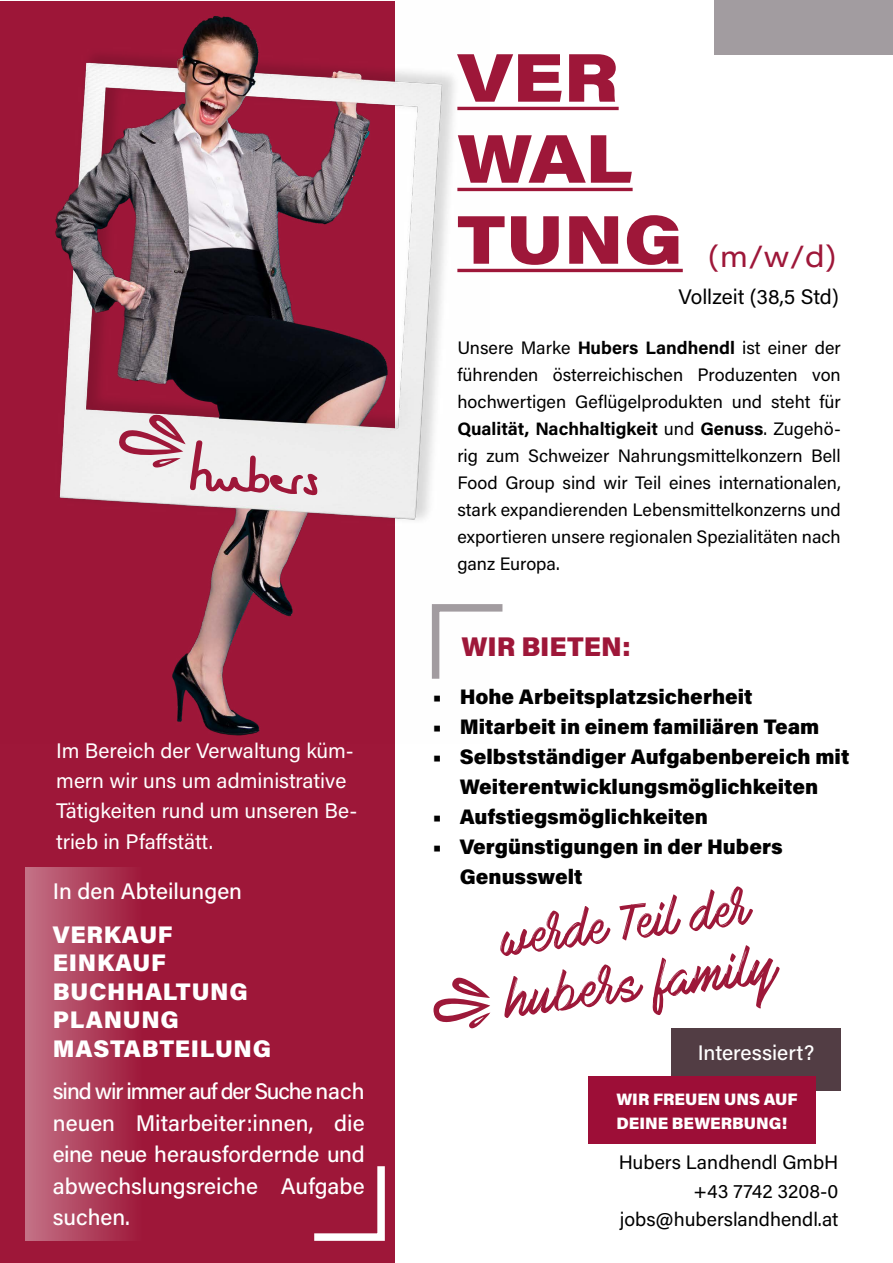
<style>
.page{position:relative;width:893px;height:1263px;background:#fff}
.page>*{position:absolute;margin:0;border:0;box-sizing:border-box;transform-origin:0 0}
.t1{font:67.5px/81px "Acumin Variable Concept";color:#9e1739}
.t2{font:30px "Acumin Variable Concept";color:#9e1739}
.t3{font:900 27px "Acumin Pro";color:#9e1739}
.t4{font:900 24px/28.5px "Acumin Pro";letter-spacing:.03em;color:#fff}
.t5{font:500 22.5px/31.5px "Acumin Pro";color:#fff;text-align:justify}
.t6{font:900 21px/30px "Acumin Pro";color:#000;text-align:center}
.t7{font:21px/30px "Acumin Pro";color:#fff}
.t8{font:21px "Acumin Pro";color:#000}
.t9{font:500 21px "Acumin Pro";color:#fff}
.t10{font:19.5px/28.5px "Acumin Pro";color:#000;text-align:right}
.t11{font:18px/27px "Acumin Pro";color:#000;text-align:justify}
.t12{font:900 16.5px/24px "Acumin Pro";color:#fff}
.s1{font-weight:700}
</style>
<div class="page">
<div style="left:0;top:1px;width:395px;height:1262px;background:#9e1739"></div>
<img style="left:55px;top:16px;width:435px;height:720px">
<div style="left:25px;top:867px;width:118px;height:374px;background:linear-gradient(to right,#c47287,#9e183a)"></div>
<hr style="left:457px;top:107px;width:162px;height:3px;background:#9e1739">
<hr style="left:457px;top:188px;width:176px;height:3px;background:#9e1739">
<hr style="left:457px;top:269px;width:226px;height:3px;background:#9e1739">
<svg style="left:117px;top:414px;width:201px;height:82px"></svg>
<svg style="left:428px;top:600px;width:75px;height:86px"></svg>
<div style="left:714px;top:0;width:179px;height:54px;background:#a29ca0"></div>
<svg style="left:314px;top:1166px;width:71px;height:75px"></svg>
<svg style="left:433px;top:886px;width:347px;height:143px"></svg>
<div style="left:671px;top:1028px;width:170px;height:63px;background:#523d44"></div>
<div style="left:588px;top:1077px;width:228px;height:67px;background:#9d0e37"></div>
<p class="t7" style="left:56px;top:735px;width:303px">Im Bereich der Verwaltung küm&shy;mern wir uns um administrative<br>Tätigkeiten rund um unseren Be&shy;trieb in Pfaffstätt.</p>
<p class="t5" style="left:53px;top:874px;width:191px">In den Abteilungen</p>
<h3 class="t4" style="left:53px;top:919px;width:220px">VERKAUF<br>EINKAUF<br>BUCHHALTUNG<br>PLANUNG<br>MASTABTEILUNG</h3>
<p class="t5" style="left:53px;top:1075px;width:313px">sind wir immer auf der Suche nach neuen Mitarbeiter:innen, die eine neue herausfordernde und abwechslungsreiche Aufgabe suchen.</p>
<h1 class="t1" style="left:457px;top:35px;width:227px">VER<br>WAL<br>TUNG</h1>
<h2 class="t2" style="left:708px;top:236px;width:129px">(m/w/d)</h2>
<p class="t8" style="left:678px;top:282px;width:162px">Vollzeit (38,5 Std)</p>
<p class="t11" style="left:457px;top:334px;width:385px">Unsere Marke <span class="s1">Hubers Landhendl</span> ist einer der führenden österreichischen Produzenten von hochwertigen Geflügelprodukten und steht für <span class="s1">Qualität, Nachhaltigkeit</span> und <span class="s1">Genuss</span>. Zugehö&shy;rig zum Schweizer Nahrungsmittelkonzern Bell Food Group sind wir Teil eines internationalen, stark expandierenden Lebensmittelkonzerns und exportieren unsere regionalen Spezialitäten nach ganz Europa.</p>
<h3 class="t3" style="left:461px;top:627px;width:171px">WIR BIETEN:</h3>
<p class="t6" style="left:433px;top:680px;width:321px">• Hohe Arbeitsplatzsicherheit</p>
<p class="t6" style="left:433px;top:710px;width:388px">• Mitarbeit in einem familiären Team</p>
<p class="t6" style="left:433px;top:740px;width:418px">• Selbstständiger Aufgabenbereich mit<br>Weiterentwicklungsmöglichkeiten</p>
<p class="t6" style="left:433px;top:800px;width:277px">• Aufstiegsmöglichkeiten</p>
<p class="t6" style="left:460px;top:830px;width:324px;text-align:left;text-indent:-27px">• Vergünstigungen in der Hubers<br>Genusswelt</p>
<p class="t9" style="left:698px;top:1038px;width:118px">Interessiert?</p>
<p class="t12" style="left:616px;top:1086px;width:183px">WIR FREUEN UNS AUF<br>DEINE BEWERBUNG!</p>
<p class="t10" style="left:619px;top:1147px;width:221px">Hubers Landhendl GmbH +43 7742 3208-0 jobs@huberslandhendl.at</p>
</div>
